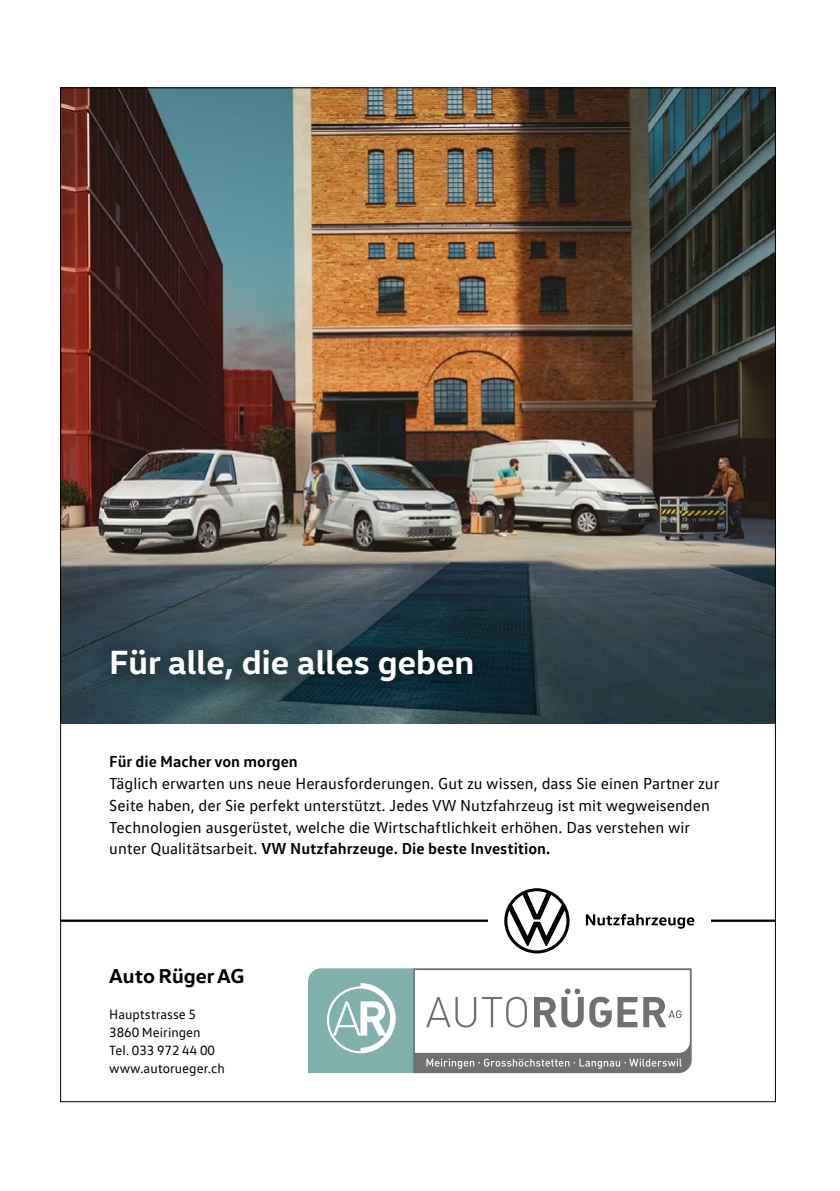
<style>
.page{position:relative;width:840px;height:1191px;background:#fff}
.page>*{position:absolute;margin:0;border:0;box-sizing:border-box;transform-origin:0 0}
.t1{font:700 34px "VW Head";color:#fff}
.t2{font:700 20.4px "VW Head";color:#000}
.t3{font:16.2px/21.8px "VW Text";color:#000}
.t4{font:700 16.2px "VW Text";color:#000}
.t5{font:13.6px/18.2px "VW Text";color:#000}
.s1{font-weight:700}
</style>
<div class="page">
<img style="left:62px;top:90px;width:711px;height:633px">
<svg style="left:90px;top:628px;width:404px;height:74px;background:#203944"></svg>
<hr style="left:60px;top:919px;width:715px;height:3px;background:#000">
<div style="left:487px;top:880px;width:223px;height:81px;background:#fff"></div>
<svg style="left:585px;top:914px;width:109px;height:14px"></svg>
<svg style="left:504px;top:888px;width:65px;height:65px"></svg>
<svg style="left:308px;top:968px;width:383px;height:105px"></svg>
<h1 class="t1" style="left:109px;top:640px;width:366px">Für alle, die alles geben</h1>
<p class="t4" style="left:109px;top:751px;width:190px">Für die Macher von morgen</p>
<p class="t3" style="left:109px;top:772px;width:611px">Täglich erwarten uns neue Herausforderungen. Gut zu wissen, dass Sie einen Partner zur Seite haben, der Sie perfekt unterstützt. Jedes VW Nutzfahrzeug ist mit wegweisenden Technologien ausgerüstet, welche die Wirtschaftlichkeit erhöhen. Das verstehen wir unter Qualitätsarbeit. <span class="s1">VW Nutzfahrzeuge. Die beste Investition.</span></p>
<p class="t2" style="left:109px;top:962px;width:137px">Auto Rüger AG</p>
<p class="t5" style="left:109px;top:1004px;width:117px">Hauptstrasse 5<br>3860 Meiringen<br>Tel. 033 972 44 00 www.autorueger.ch</p>
</div>
